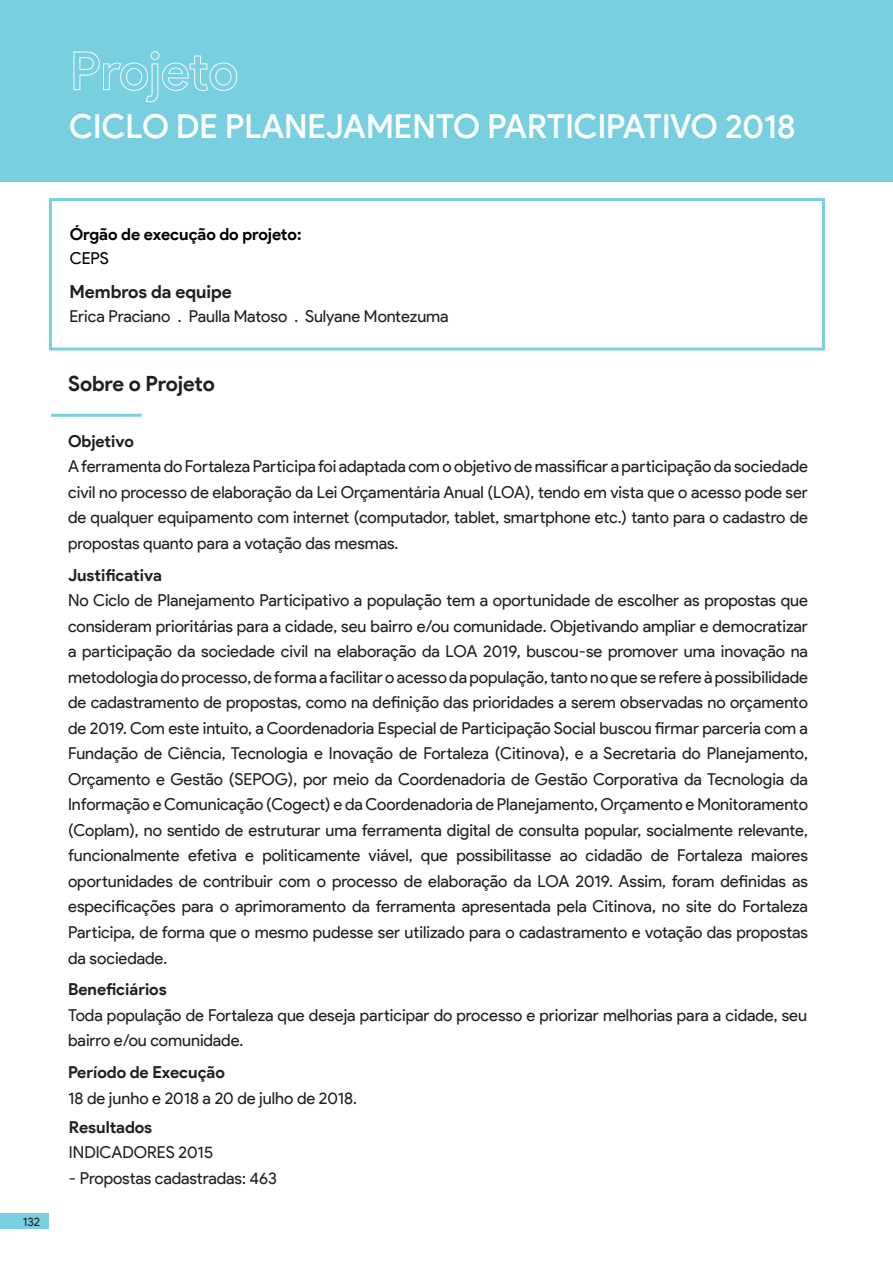
<style>
.page{position:relative;width:893px;height:1263px;background:#fff}
.page>*{position:absolute;margin:0;border:0;box-sizing:border-box;transform-origin:0 0}
.t1{font:500 33px "Product Sans";color:#fff}
.t2{font:700 21px "Product Sans";letter-spacing:-.005em;color:#231f20}
.t3{font:700 18px "Product Sans";color:#231f20}
.t4{font:16.5px/25.5px "Product Sans";letter-spacing:-.005em;color:#231f20;text-align:justify}
.t5{font:700 16.5px "Product Sans";letter-spacing:-.005em;color:#231f20}
.t6{font:700 16.5px "Product Sans";letter-spacing:-.005em;color:#000}
.t7{font:16.5px "Product Sans";color:#000}
.t8{font:12px "Product Sans";color:#231f20}
</style>
<div class="page">
<div style="left:0;top:1213px;width:49px;height:16px;background:#77cfdf"></div>
<div style="left:0;top:0;width:893px;height:181px;background:#77cfdf"></div>
<hr style="left:51px;top:414px;width:91px;height:3px;background:#77cfdf">
<div style="left:49px;top:198px;width:776px;height:152px;border:3px solid #77cfdf"></div>
<svg style="left:73px;top:51px;width:165px;height:52px"></svg>
<p class="t1" style="left:69px;top:107px;width:728px">CICLO DE PLANEJAMENTO PARTICIPATIVO 2018</p>
<p class="t8" style="left:23px;top:1215px;width:19px">132</p>
<p class="t6" style="left:70px;top:224px;width:233px">Órgão de execução do projeto:</p>
<p class="t7" style="left:70px;top:249px;width:41px">CEPS</p>
<p class="t3" style="left:69px;top:281px;width:164px">Membros da equipe</p>
<p class="t4" style="left:69px;top:304px;width:381px">Erica Praciano . Paulla Matoso . Sulyane Montezuma</p>
<p class="t2" style="left:68px;top:371px;width:148px">Sobre o Projeto</p>
<p class="t5" style="left:68px;top:431px;width:67px">Objetivo</p>
<p class="t4" style="left:68px;top:454px;width:741px">A ferramenta do Fortaleza Participa foi adaptada com o objetivo de massificar a participação da sociedade civil no processo de elaboração da Lei Orçamentária Anual (LOA), tendo em vista que o acesso pode ser de qualquer equipamento com internet (computador, tablet, smartphone etc.) tanto para o cadastro de propostas quanto para a votação das mesmas.</p>
<p class="t5" style="left:68px;top:565px;width:95px">Justificativa</p>
<p class="t4" style="left:68px;top:588px;width:741px">No Ciclo de Planejamento Participativo a população tem a oportunidade de escolher as propostas que consideram prioritárias para a cidade, seu bairro e/ou comunidade. Objetivando ampliar e democratizar a participação da sociedade civil na elaboração da LOA 2019, buscou-se promover uma inovação na metodologia do processo, de forma a facilitar o acesso da população, tanto no que se refere à possibilidade de cadastramento de propostas, como na definição das prioridades a serem observadas no orçamento de 2019. Com este intuito, a Coordenadoria Especial de Participação Social buscou firmar parceria com a</p>
<p class="t4" style="left:68px;top:741px;width:741px">Fundação de Ciência, Tecnologia e Inovação de Fortaleza (Citinova), e a Secretaria do Planejamento, Orçamento e Gestão (SEPOG), por meio da Coordenadoria de Gestão Corporativa da Tecnologia da Informação e Comunicação (Cogect) e da Coordenadoria de Planejamento, Orçamento e Monitoramento (Coplam), no sentido de estruturar uma ferramenta digital de consulta popular, socialmente relevante, funcionalmente efetiva e politicamente viável, que possibilitasse ao cidadão de Fortaleza maiores oportunidades de contribuir com o processo de elaboração da LOA 2019. Assim, foram definidas as especificações para o aprimoramento da ferramenta apresentada pela Citinova, no site do Fortaleza Participa, de forma que o mesmo pudesse ser utilizado para o cadastramento e votação das propostas da sociedade.</p>
<p class="t5" style="left:68px;top:979px;width:100px">Beneficiários</p>
<p class="t4" style="left:68px;top:1003px;width:740px">Toda população de Fortaleza que deseja participar do processo e priorizar melhorias para a cidade, seu bairro e/ou comunidade.</p>
<p class="t5" style="left:68px;top:1062px;width:158px">Período de Execução</p>
<p class="t4" style="left:68px;top:1085px;width:290px">18 de junho e 2018 a 20 de julho de 2018.</p>
<p class="t5" style="left:69px;top:1116px;width:85px">Resultados</p>
<p class="t4" style="left:69px;top:1140px;width:146px">INDICADORES 2015</p>
<p class="t4" style="left:69px;top:1165px;width:210px">- Propostas cadastradas: 463</p>
</div>
